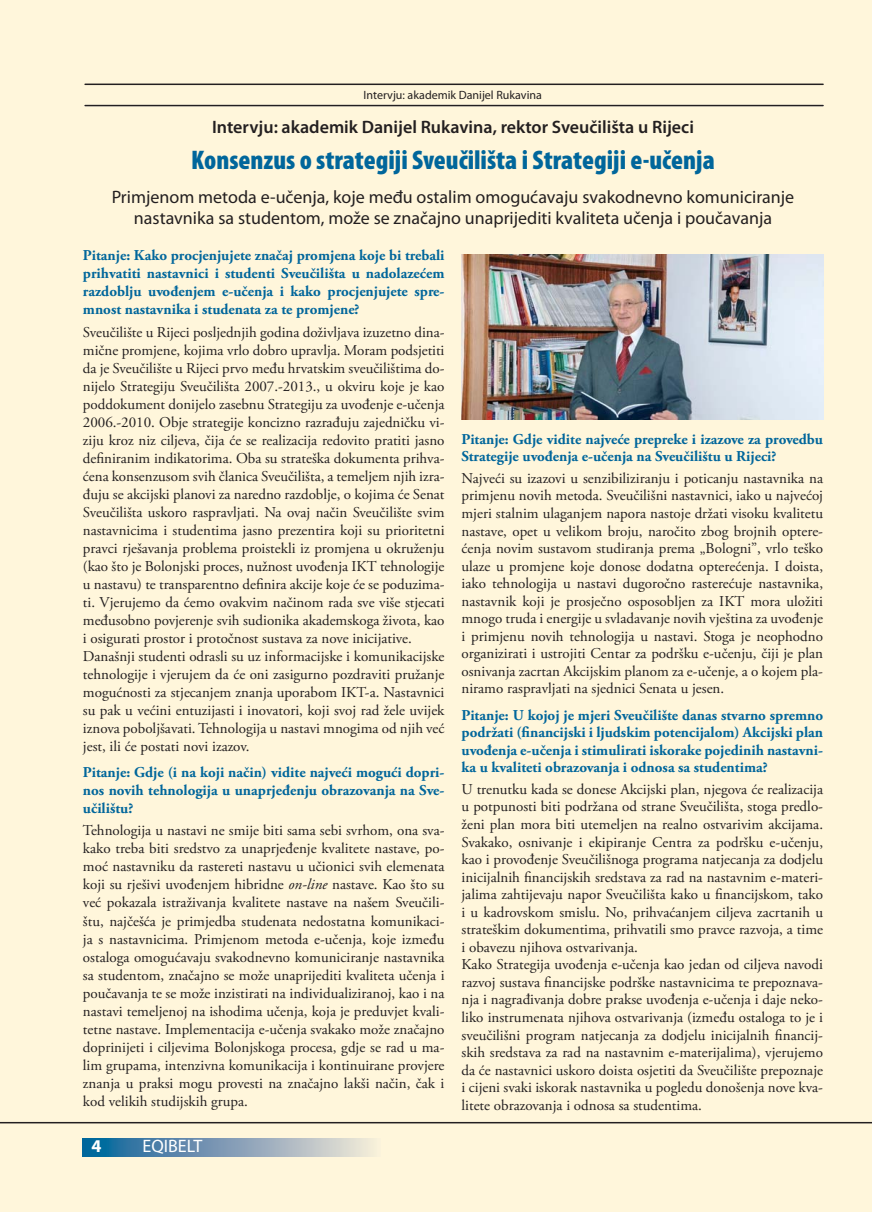
<style>
.page{position:relative;width:872px;height:1212px;background:#fff6db}
.page>*{position:absolute;margin:0;border:0;box-sizing:border-box;transform-origin:0 0}
.t1{font:900 condensed 27px "Myriad Pro";color:#00669b}
.t2{font:18px/21px "Myriad Pro";color:#231f20;text-align:center}
.t3{font:600 18px "Myriad Pro";color:#231f20}
.t4{font:18px "Myriad Pro";color:#fff}
.t5{font:700 18px "Myriad Pro";color:#fff}
.t6{font:15px/18px "Adobe Garamond Pro";color:#231f20}
.t7{font:700 15px/18px "Adobe Garamond Pro";color:#00669b;text-align:justify}
.t8{font:12px "Myriad Pro";color:#231f20}
.s1{font-style:italic}
</style>
<div class="page">
<svg style="left:83px;top:1138px;width:291px;height:18px;background:#7ea0b7"></svg>
<hr style="left:85px;top:84px;width:738px;height:1px;background:#231f20">
<hr style="left:85px;top:105px;width:738px;height:1px;background:#231f20">
<hr style="left:0;top:1122px;width:872px;height:1px;background:#231f20">
<img style="left:461px;top:254px;width:362px;height:166px">
<p class="t8" style="left:363px;top:91px;width:180px">Intervju: akademik Danijel Rukavina</p>
<p class="t3" style="left:212px;top:120px;width:483px">Intervju: akademik Danijel Rukavina, rektor Sveučilišta u Rijeci</p>
<h1 class="t1" style="left:191px;top:150px;width:525px">Konsenzus o strategiji Sveučilišta i Strategiji e-učenja</h1>
<p class="t2" style="left:112px;top:188px;width:684px">Primjenom metoda e-učenja, koje među ostalim omogućavaju svakodnevno komuniciranje nastavnika sa studentom, može se značajno unaprijediti kvaliteta učenja i poučavanja</p>
<p class="t7" style="left:83px;top:248px;width:363px">Pitanje: Kako procjenjujete značaj promjena koje bi trebali prihvatiti nastavnici i studenti Sveučilišta u nadolazećem razdoblju uvođenjem e-učenja i kako procjenjujete spre&shy;mnost nastavnika i studenata za te promjene?</p>
<p class="t6" style="left:83px;top:324px;width:363px">Sveučilište u Rijeci posljednjih godina doživljava izuzetno dina&shy;mične promjene, kojima vrlo dobro upravlja. Moram podsjetiti da je Sveučilište u Rijeci prvo među hrvatskim sveučilištima do&shy;nijelo Strategiju Sveučilišta 2007.-2013., u okviru koje je kao poddokument donijelo zasebnu Strategiju za uvođenje e-učenja 2006.-2010. Obje strategije koncizno razrađuju zajedničku vi&shy;ziju kroz niz ciljeva, čija će se realizacija redovito pratiti jasno definiranim indikatorima. Oba su strateška dokumenta prihva&shy;ćena konsenzusom svih članica Sveučilišta, a temeljem njih izra&shy;đuju se akcijski planovi za naredno razdoblje, o kojima će Senat Sveučilišta uskoro raspravljati. Na ovaj način Sveučilište svim nastavnicima i studentima jasno prezentira koji su prioritetni pravci rješavanja problema proistekli iz promjena u okruženju (kao što je Bolonjski proces, nužnost uvođenja IKT tehnologije u nastavu) te transparentno definira akcije koje će se poduzima&shy;ti. Vjerujemo da ćemo ovakvim načinom rada sve više stjecati međusobno povjerenje svih sudionika akademskoga života, kao i osigurati prostor i protočnost sustava za nove inicijative.<br>Današnji studenti odrasli su uz informacijske i komunikacijske tehnologije i vjerujem da će oni zasigurno pozdraviti pružanje mogućnosti za stjecanjem znanja uporabom IKT-a. Nastavnici su pak u većini entuzijasti i inovatori, koji svoj rad žele uvijek iznova poboljšavati. Tehnologija u nastavi mnogima od njih već jest, ili će postati novi izazov.</p>
<p class="t7" style="left:83px;top:765px;width:363px">Pitanje: Gdje (i na koji način) vidite najveći mogući dopri&shy;nos novih tehnologija u unaprjeđenju obrazovanja na Sve&shy;učilištu?</p>
<p class="t6" style="left:83px;top:823px;width:363px;text-align:justify">Tehnologija u nastavi ne smije biti sama sebi svrhom, ona sva&shy;kako treba biti sredstvo za unaprjeđenje kvalitete nastave, po&shy;moć nastavniku da rastereti nastavu u učionici svih elemenata koji su rješivi uvođenjem hibridne <span class="s1">on-line</span> nastave. Kao što su već pokazala istraživanja kvalitete nastave na našem Sveučili&shy;štu, najčešća je primjedba studenata nedostatna komunikaci&shy;ja s nastavnicima. Primjenom metoda e-učenja, koje između ostaloga omogućavaju svakodnevno komuniciranje nastavnika sa studentom, značajno se može unaprijediti kvaliteta učenja i poučavanja te se može inzistirati na individualiziranoj, kao i na nastavi temeljenoj na ishodima učenja, koja je preduvjet kvali&shy;tetne nastave. Implementacija e-učenja svakako može značajno doprinijeti i ciljevima Bolonjskoga procesa, gdje se rad u ma&shy;lim grupama, intenzivna komunikacija i kontinuirane provjere znanja u praksi mogu provesti na značajno lakši način, čak i kod velikih studijskih grupa.</p>
<p class="t5" style="left:91px;top:1139px;width:11px">4</p>
<p class="t4" style="left:142px;top:1139px;width:62px">EQIBELT</p>
<p class="t7" style="left:461px;top:431px;width:363px;line-height:17.5px">Pitanje: Gdje vidite najveće prepreke i izazove za provedbu<br>Strategije uvođenja e-učenja na Sveučilištu u Rijeci?</p>
<p class="t6" style="left:461px;top:471px;width:363px;line-height:17.5px;text-align:justify">Najveći su izazovi u senzibiliziranju i poticanju nastavnika na primjenu novih metoda. Sveučilišni nastavnici, iako u najvećoj mjeri stalnim ulaganjem napora nastoje držati visoku kvalitetu nastave, opet u velikom broju, naročito zbog brojnih optere&shy;ćenja novim sustavom studiranja prema „Bologni”, vrlo teško ulaze u promjene koje donose dodatna opterećenja. I doista, iako tehnologija u nastavi dugoročno rasterećuje nastavnika, nastavnik koji je prosječno osposobljen za IKT mora uložiti mnogo truda i energije u svladavanje novih vještina za uvođenje i primjenu novih tehnologija u nastavi. Stoga je neophodno organizirati i ustrojiti Centar za podršku e-učenju, čiji je plan osnivanja zacrtan Akcijskim planom za e-učenje, a o kojem pla&shy;niramo raspravljati na sjednici Senata u jesen.</p>
<p class="t7" style="left:461px;top:707px;width:363px;line-height:17.5px">Pitanje: U kojoj je mjeri Sveučilište danas stvarno spremno podržati (financijski i ljudskim potencijalom) Akcijski plan uvođenja e-učenja i stimulirati iskorake pojedinih nastavni&shy;ka u kvaliteti obrazovanja i odnosa sa studentima?</p>
<p class="t6" style="left:461px;top:782px;width:363px;line-height:17.5px">U trenutku kada se donese Akcijski plan, njegova će realizacija u potpunosti biti podržana od strane Sveučilišta, stoga predlo&shy;ženi plan mora biti utemeljen na realno ostvarivim akcijama.<br>Svakako, osnivanje i ekipiranje Centra za podršku e-učenju, kao i provođenje Sveučilišnoga programa natjecanja za dodjelu inicijalnih financijskih sredstava za rad na nastavnim e-materi&shy;jalima zahtijevaju napor Sveučilišta kako u financijskom, tako i u kadrovskom smislu. No, prihvaćanjem ciljeva zacrtanih u strateškim dokumentima, prihvatili smo pravce razvoja, a time i obavezu njihova ostvarivanja.<br>Kako Strategija uvođenja e-učenja kao jedan od ciljeva navodi razvoj sustava financijske podrške nastavnicima te prepoznava&shy;nja i nagrađivanja dobre prakse uvođenja e-učenja i daje neko&shy;liko instrumenata njihova ostvarivanja (između ostaloga to je i sveučilišni program natjecanja za dodjelu inicijalnih financij&shy;skih sredstava za rad na nastavnim e-materijalima), vjerujemo da će nastavnici uskoro doista osjetiti da Sveučilište prepoznaje i cijeni svaki iskorak nastavnika u pogledu donošenja nove kva&shy;litete obrazovanja i odnosa sa studentima.</p>
</div>
